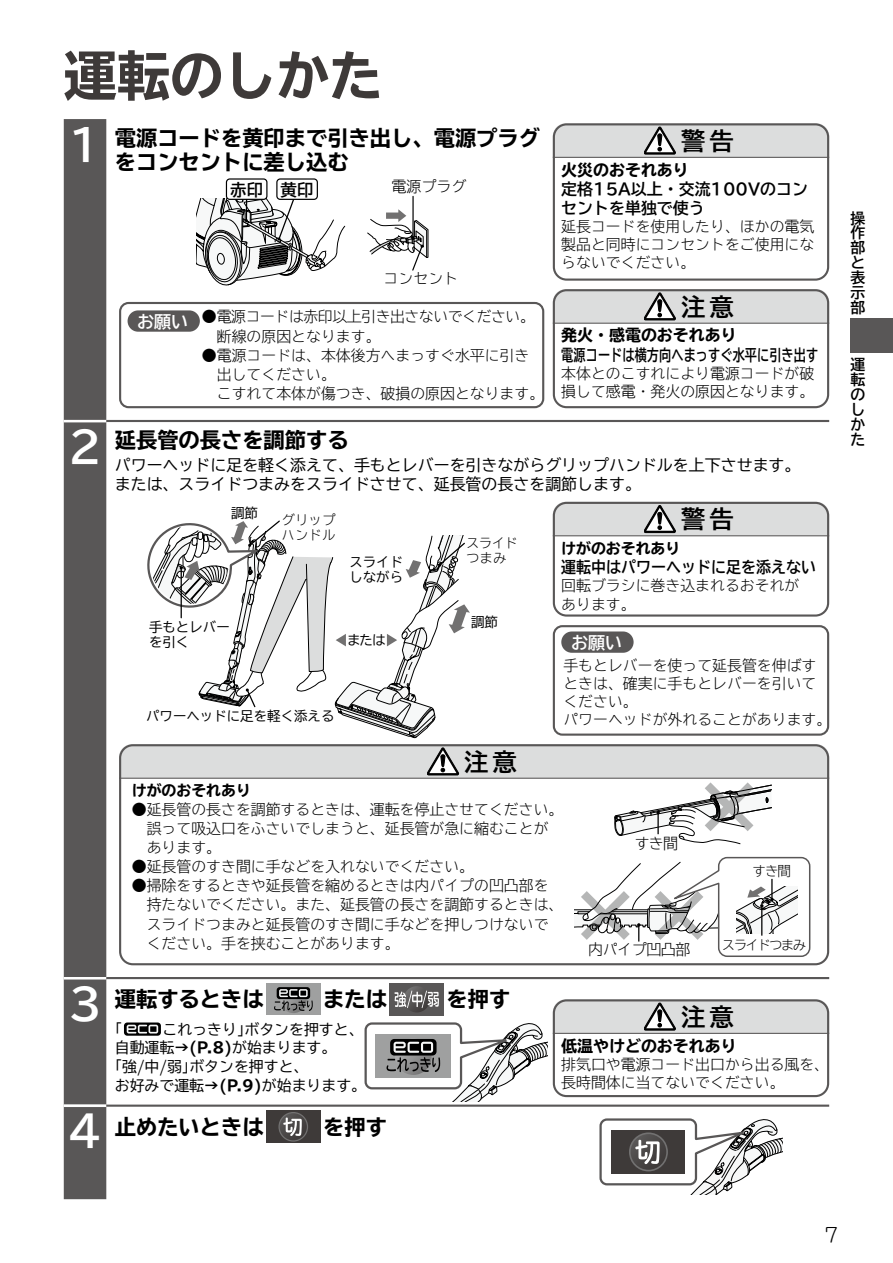
<style>
.page{position:relative;width:893px;height:1263px;background:#fff}
.page>*{position:absolute;margin:0;border:0;box-sizing:border-box;transform-origin:0 0}
.t1{font:700 expanded 53.1px "TBUD Go Std";color:#3e3a39}
.t2{font:24.3px "TBUD Go Std Bold 90 pv RKSJ H";letter-spacing:.175em;color:#000}
.t3{font:700 expanded 21.3px/23.4px "TBUD Go Std";color:#000}
.t4{font:300 19.2px "TBUDR Go Std Super";color:#000}
.t5{font:700 16.95px "TBUD Go Std";color:#fff}
.t6{font:16.5px "TBUD Go Std Bold 90 pv RKSJ H";color:#000}
.t7{font:15.9px/19.2px "TBUD Go Std";color:#000}
.t8{font:700 expanded 15.9px "TBUD Go Std";color:#000}
.t9{font:700 15.9px/19.2px "TBUD Go Std";color:#000}
.t10{font:700 15.9px "TBUD Go Std";color:#000;scale:.76 1}
.t11{font:700 15.9px "TBUD Go Std";color:#000;scale:.94 1}
.t12{font:15px "TBUD Go Std Super Light 90 pv RKSJ H";letter-spacing:-.015em;color:#000}
.t13{font:300 14.85px/18px "TBUD Go Std Super";color:#000}
.t14{font:14.85px/18.8px "TBUD Go Std";color:#000}
.t15{font:300 14.85px/19.2px "TBUD Go Std Super";letter-spacing:-.03em;color:#000}
.t16{font:700 expanded 14.85px "TBUD Go Std";color:#000}
.t17{font:700 14.85px/14.9px "TBUD Go Std";color:#000;text-align:justify}
.t18{font:13.5px/15px "TBUD Go Std Regular 90 pv RKSJ H";color:#000}
.t19{font:13.5px/15px "TBUD Go Std Super Light 90 pv RKSJ H";letter-spacing:-.05em;color:#000}
.t20{font:13.5px/15px "TBUD Go Std Super Light 90 pv RKSJ H";color:#000}
.t21{font:13.5px "TBUD Go Std Super Light 90 pv RKSJ H";letter-spacing:-.125em;color:#000}
.s1{font-stretch:normal;font-size:42.45px;color:#fff}
.s2{font-weight:700;font-stretch:expanded}
</style>
<div class="page">
<div style="left:850px;top:319px;width:43px;height:34px;background:#595757"></div>
<div style="left:64px;top:119px;width:42px;height:1080px;background:#595757"></div>
<hr style="left:64px;top:420px;width:42px;height:2px;background:#fff">
<hr style="left:64px;top:977px;width:42px;height:2px;background:#fff">
<hr style="left:64px;top:422px;width:42px;height:1px;background:#fff">
<hr style="left:64px;top:979px;width:42px;height:1px;background:#fff">
<hr style="left:64px;top:1104px;width:42px;height:2px;background:#fff">
<hr style="left:64px;top:1106px;width:42px;height:1px;background:#fff">
<hr style="left:106px;top:420px;width:723px;height:2px;background:#595757">
<hr style="left:106px;top:977px;width:723px;height:2px;background:#595757">
<hr style="left:106px;top:1104px;width:723px;height:3px;background:#595757">
<div style="left:266px;top:984px;width:55px;height:31px;background:#9fa0a0"></div>
<svg style="left:280px;top:987px;width:27px;height:26px"></svg>
<div style="left:277px;top:987px;width:33px;height:12px;background:#000;border-radius:3px"></div>
<svg style="left:274px;top:989px;width:39px;height:22px"></svg>
<div style="left:390px;top:983px;width:54px;height:32px;background:#595757"></div>
<svg style="left:404px;top:986px;width:26px;height:26px"></svg>
<svg style="left:124px;top:1022px;width:37px;height:14px"></svg>
<svg style="left:127px;top:1025px;width:31px;height:8px"></svg>
<div style="left:266px;top:1111px;width:55px;height:32px;background:#3e3a39"></div>
<svg style="left:278px;top:1112px;width:30px;height:29px"></svg>
<svg style="left:280px;top:1113px;width:27px;height:27px"></svg>
<svg style="left:283px;top:1117px;width:19px;height:19px"></svg>
<svg style="left:197px;top:188px;width:148px;height:98px"></svg>
<div style="left:226px;top:179px;width:41px;height:20px;background:#fff;border-radius:3px"></div>
<div style="left:226px;top:178px;width:41px;height:22px;border:1px solid #000;border-radius:3px"></div>
<div style="left:277px;top:179px;width:40px;height:20px;background:#fff;border-radius:3px"></div>
<div style="left:276px;top:178px;width:42px;height:22px;border:1px solid #000;border-radius:3px"></div>
<hr style="left:412px;top:196px;width:2px;height:42px;background:#000">
<svg style="left:367px;top:209px;width:62px;height:62px"></svg>
<svg style="left:599px;top:1118px;width:183px;height:77px"></svg>
<div style="left:553px;top:123px;width:276px;height:158px;border:2px solid #595757;border-radius:13px"></div>
<hr style="left:553px;top:157px;width:276px;height:1px;background:#595757">
<svg style="left:553px;top:123px;width:276px;height:34px"></svg>
<div style="left:553px;top:289px;width:276px;height:119px;border:2px solid #595757;border-radius:13px"></div>
<hr style="left:553px;top:323px;width:276px;height:1px;background:#595757">
<svg style="left:553px;top:289px;width:276px;height:34px"></svg>
<div style="left:119px;top:302px;width:425px;height:106px;border:2px solid #595757;border-radius:9px"></div>
<div style="left:128px;top:310px;width:72px;height:22px;background:#595757;border-radius:11px"></div>
<svg style="left:119px;top:502px;width:710px;height:342px"></svg>
<svg style="left:574px;top:857px;width:236px;height:100px"></svg>
<svg style="left:364px;top:990px;width:465px;height:111px"></svg>
<h1 class="t1" style="left:64px;top:46px;width:320px">運転のしかた</h1>
<h3 class="t3" style="left:115px;top:127px;width:427px;text-indent:-46px"><span class="s1">1</span> 電源コードを黄印まで引き出し、電源プラグをコンセントに差し込む</h3>
<p class="t6" style="left:230px;top:176px;width:85px">赤印 黄印</p>
<p class="t12" style="left:391px;top:174px;width:76px">電源プラグ</p>
<p class="t5" style="left:137px;top:307px;width:53px">お願い</p>
<p class="t12" style="left:384px;top:265px;width:76px">コンセント</p>
<p class="t15" style="left:202px;top:307px;width:327px">●電源コードは赤印以上引き出さないでください｡　断線の原因となります。</p>
<p class="t13" style="left:202px;top:346px;width:329px">●電源コードは、本体後方へまっすぐ水平に引き</p>
<p class="t13" style="left:217px;top:365px;width:121px">出してください。</p>
<p class="t13" style="left:202px;top:384px;width:336px">　こすれて本体が傷つき、破損の原因となります｡</p>
<h2 class="t2" style="left:681px;top:121px;width:54px">警告</h2>
<p class="t8" style="left:561px;top:161px;width:129px">火災のおそれあり</p>
<p class="t9" style="left:561px;top:179px;width:248px">定格15A以上・交流100Vのコンセントを単独で使う</p>
<p class="t13" style="left:561px;top:217px;width:254px;text-align:justify">延長コードを使用したり、ほかの電気製品と同時にコンセントをご使用にならないでください。</p>
<h2 class="t2" style="left:681px;top:287px;width:54px">注意</h2>
<p class="t8" style="left:561px;top:327px;width:177px">発火・感電のおそれあり</p>
<p class="t10" style="left:561px;top:342px;width:340px">電源コードは横方向へまっすぐ水平に引き出す</p>
<p class="t13" style="left:561px;top:364px;width:254px">本体とのこすれにより電源コードが破損して感電・発火の原因となります。</p>
<h3 class="t3" style="left:68px;top:429px;width:282px"><span class="s1">2</span> 延長管の長さを調節する</h3>
<p class="t7" style="left:115px;top:455px;width:687px">パワーヘッドに足を軽く添えて、手もとレバーを引きながらグリップハンドルを上下させます。または、スライドつまみをスライドさせて、延長管の長さを調節します。</p>
<p class="t18" style="left:231px;top:505px;width:28px">調節</p>
<p class="t20" style="left:282px;top:512px;width:55px">グリップハンドル</p>
<p class="t18" style="left:349px;top:554px;width:55px">スライドしながら</p>
<p class="t19" style="left:466px;top:535px;width:53px">スライドつまみ</p>
<h2 class="t2" style="left:681px;top:499px;width:54px">警告</h2>
<p class="t16" style="left:561px;top:540px;width:121px">けがのおそれあり</p>
<p class="t11" style="left:561px;top:554px;width:273px">運転中はパワーヘッドに足を添えない</p>
<p class="t13" style="left:561px;top:576px;width:240px">回転ブラシに巻き込まれるおそれがあります。</p>
<p class="t18" style="left:149px;top:619px;width:82px">手もとレバーを引く</p>
<p class="t18" style="left:347px;top:632px;width:40px">または</p>
<p class="t18" style="left:471px;top:615px;width:28px">調節</p>
<p class="t5" style="left:571px;top:628px;width:53px">お願い</p>
<p class="t18" style="left:146px;top:708px;width:190px">パワーヘッドに足を軽く添える</p>
<p class="t13" style="left:563px;top:656px;width:262px">手もとレバーを使って延長管を伸ばすときは、確実に手もとレバーを引いてください。<br>パワーヘッドが外れることがあります｡</p>
<h2 class="t2" style="left:464px;top:742px;width:54px">注意</h2>
<p class="t16" style="left:132px;top:782px;width:121px">けがのおそれあり</p>
<p class="t13" style="left:132px;top:799px;width:426px;line-height:19.2px">●延長管の長さを調節するときは、運転を停止させてください｡　誤って吸込口をふさいでしまうと、延長管が急に縮むことが　あります。</p>
<p class="t13" style="left:132px;top:857px;width:344px">●延長管のすき間に手などを入れないでください。</p>
<p class="t13" style="left:132px;top:876px;width:433px;line-height:19.2px">●掃除をするときや延長管を縮めるときは内パイプの凹凸部を　持たないでください。また、延長管の長さを調節するときは、　スライドつまみと延長管のすき間に手などを押しつけないで　ください。手を挟むことがあります。</p>
<p class="t12" style="left:635px;top:831px;width:45px">すき間</p>
<p class="t19" style="left:753px;top:863px;width:40px">すき間</p>
<p class="t12" style="left:588px;top:937px;width:104px">内パイプ凹凸部</p>
<p class="t21" style="left:722px;top:934px;width:86px">スライドつまみ</p>
<h3 class="t3" style="left:68px;top:988px;width:197px"><span class="s1">3</span> 運転するときは</h3>
<h3 class="t3" style="left:323px;top:988px;width:65px">または</h3>
<h3 class="t3" style="left:446px;top:988px;width:65px">を押す</h3>
<p class="t14" style="left:115px;top:1020px;width:9px">｢</p>
<p class="t14" style="left:115px;top:1020px;width:253px;text-indent:48px">これっきり｣ボタンを押すと、自動運転<span class="s2">→(P.8)</span>が始まります。<br>｢強/中/弱｣ボタンを押すと、<br>お好みで運転<span class="s2">→(P.9)</span>が始まります。</p>
<h3 class="t3" style="left:68px;top:1116px;width:197px"><span class="s1">4</span> 止めたいときは</h3>
<h3 class="t3" style="left:323px;top:1116px;width:65px">を押す</h3>
<h2 class="t2" style="left:681px;top:997px;width:54px">注意</h2>
<p class="t8" style="left:561px;top:1037px;width:177px">低温やけどのおそれあり</p>
<p class="t13" style="left:561px;top:1055px;width:262px">排気口や電源コード出口から出る風を､長時間体に当てないでください。</p>
<p class="t17" style="left:850px;top:211px;width:16px">操作部と表示部</p>
<p class="t17" style="left:850px;top:357px;width:16px">運転のしかた</p>
<p class="t4" style="left:824px;top:1218px;width:16px">7</p>
</div>
